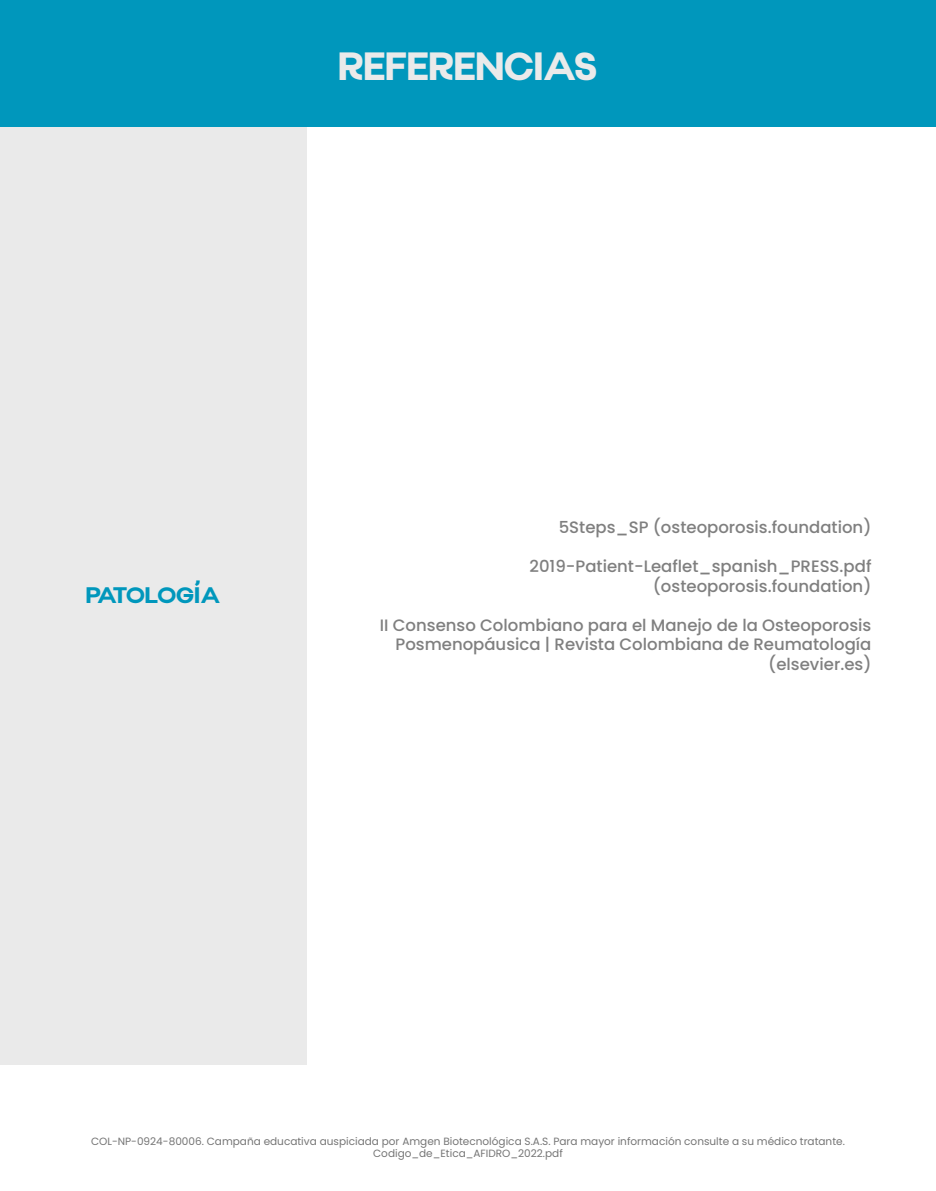
<style>
.page{position:relative;width:936px;height:1191px;background:#fff}
.page>*{position:absolute;margin:0;border:0;box-sizing:border-box;transform-origin:0 0}
.t1{font:800 42px "Clover Display";letter-spacing:-.02em;color:#eaeaea}
.t2{font:800 24px "Clover Display";letter-spacing:-.04em;color:#0097bc;scale:1.04 1}
.t3{font:500 16.5px/19.5px "Poppins";color:#7f7f7f;text-align:right}
.t4{font:10.5px/12px "Poppins";color:#757575;text-align:center}
</style>
<div class="page">
<div style="left:0;top:126px;width:307px;height:939px;background:#eaeaea"></div>
<div style="left:0;top:0;width:935px;height:126px;background:#0097bc"></div>
<h1 class="t1" style="left:338px;top:40px;width:261px">REFERENCIAS</h1>
<h2 class="t2" style="left:86px;top:580px;width:131px">PATOLOGÍA</h2>
<p class="t3" style="left:558px;top:518px;width:314px">5Steps_SP (osteoporosis.foundation)</p>
<p class="t3" style="left:529px;top:557px;width:343px">2019-Patient-Leaflet_spanish_PRESS.pdf (osteoporosis.foundation)</p>
<p class="t3" style="left:380px;top:615px;width:493px">II Consenso Colombiano para el Manejo de la Osteoporosis<br>Posmenopáusica | Revista Colombiana de Reumatología (elsevier.es)</p>
<p class="t4" style="left:91px;top:1135px;width:755px">COL-NP-0924-80006. Campaña educativa auspiciada por Amgen Biotecnológica S.A.S. Para mayor información consulte a su médico tratante.<br>Codigo_de_Etica_AFIDRO_2022.pdf</p>
</div>
